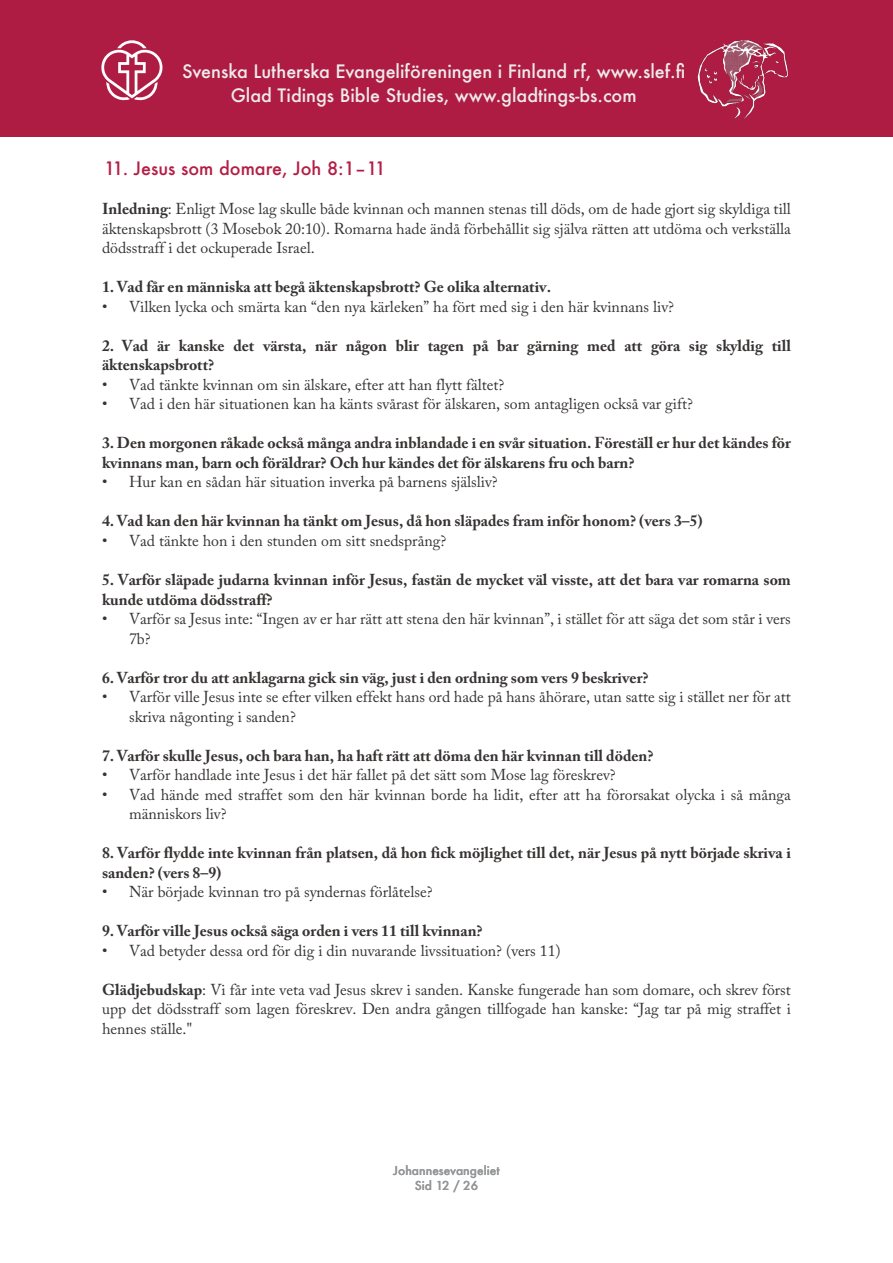
<style>
.page{position:relative;width:893px;height:1263px;background:#fff}
.page>*{position:absolute;margin:0;border:0;box-sizing:border-box;transform-origin:0 0}
.t1{font:18px/24px "font 00000000296 d 679 b";color:#eeebea;text-align:center}
.t2{font:18px "font 00000000296 d 679 b";color:#b41e45}
.t3{font:15.75px/19.5px "Adobe Caslon Pro";color:#363332}
.t4{font:700 15.75px/19.5px "Adobe Caslon Pro";color:#363332}
.t5{font:12px/14.4px "font 00000000296 d 679 b";color:#949698;text-align:center}
.s1{font-weight:700}
</style>
<div class="page">
<div style="left:0;top:0;width:893px;height:136px;background:#ae1c43"></div>
<svg style="left:101px;top:40px;width:62px;height:60px"></svg>
<img style="left:697px;top:40px;width:91px;height:79px">
<p class="t1" style="left:182px;top:59px;width:505px">Svenska Lutherska Evangeliföreningen i Finland rf, www.slef.fi<br>Glad Tidings Bible Studies, www.gladtings-bs.com</p>
<p class="t2" style="left:104px;top:157px;width:283px">11. Jesus som domare, Joh 8:1–11</p>
<p class="t3" style="left:102px;top:199px;width:690px;text-align:justify"><span class="s1">Inledning</span>: Enligt Mose lag skulle både kvinnan och mannen stenas till döds, om de hade gjort sig skyldiga till äktenskapsbrott (3 Mosebok 20:10). Romarna hade ändå förbehållit sig själva rätten att utdöma och verkställa dödsstraff i det ockuperade Israel.</p>
<p class="t4" style="left:102px;top:277px;width:451px">1. Vad får en människa att begå äktenskapsbrott? Ge olika alternativ.</p>
<p class="t3" style="left:102px;top:297px;width:573px">• Vilken lycka och smärta kan “den nya kärleken” ha fört med sig i den här kvinnans liv?</p>
<p class="t4" style="left:102px;top:336px;width:690px">2. Vad är kanske det värsta, när någon blir tagen på bar gärning med att göra sig skyldig till äktenskapsbrott?</p>
<p class="t3" style="left:102px;top:375px;width:404px">• Vad tänkte kvinnan om sin älskare, efter att han flytt fältet?</p>
<p class="t3" style="left:102px;top:394px;width:592px">• Vad i den här situationen kan ha känts svårast för älskaren, som antagligen också var gift?</p>
<p class="t4" style="left:102px;top:433px;width:690px">3. Den morgonen råkade också många andra inblandade i en svår situation. Föreställ er hur det kändes för kvinnans man, barn och föräldrar? Och hur kändes det för älskarens fru och barn?</p>
<p class="t3" style="left:102px;top:472px;width:397px">• Hur kan en sådan här situation inverka på barnens själsliv?</p>
<p class="t4" style="left:102px;top:511px;width:602px">4. Vad kan den här kvinnan ha tänkt om Jesus, då hon släpades fram inför honom? (vers 3–5)</p>
<p class="t3" style="left:102px;top:531px;width:346px">• Vad tänkte hon i den stunden om sitt snedsprång?</p>
<p class="t4" style="left:102px;top:570px;width:690px">5. Varför släpade judarna kvinnan inför Jesus, fastän de mycket väl visste, att det bara var romarna som kunde utdöma dödsstraff?</p>
<p class="t3" style="left:129px;top:609px;width:663px;text-indent:-27px">• Varför sa Jesus inte: “Ingen av er har rätt att stena den här kvinnan”, i stället för att säga det som står i vers<br>7b?</p>
<p class="t4" style="left:102px;top:667px;width:548px">6. Varför tror du att anklagarna gick sin väg, just i den ordning som vers 9 beskriver?</p>
<p class="t3" style="left:129px;top:687px;width:663px;text-indent:-27px">• Varför ville Jesus inte se efter vilken effekt hans ord hade på hans åhörare, utan satte sig i stället ner för att skriva någonting i sanden?</p>
<p class="t4" style="left:102px;top:745px;width:553px">7. Varför skulle Jesus, och bara han, ha haft rätt att döma den här kvinnan till döden?</p>
<p class="t3" style="left:102px;top:765px;width:515px">• Varför handlade inte Jesus i det här fallet på det sätt som Mose lag föreskrev?</p>
<p class="t3" style="left:129px;top:784px;width:663px;text-indent:-27px">• Vad hände med straffet som den här kvinnan borde ha lidit, efter att ha förorsakat olycka i så många människors liv?</p>
<p class="t4" style="left:102px;top:843px;width:690px">8. Varför flydde inte kvinnan från platsen, då hon fick möjlighet till det, när Jesus på nytt började skriva i sanden? (vers 8–9)</p>
<p class="t3" style="left:102px;top:882px;width:332px">• När började kvinnan tro på syndernas förlåtelse?</p>
<p class="t4" style="left:102px;top:921px;width:382px">9. Varför ville Jesus också säga orden i vers 11 till kvinnan?</p>
<p class="t3" style="left:102px;top:940px;width:460px">• Vad betyder dessa ord för dig i din nuvarande livssituation? (vers 11)</p>
<p class="t3" style="left:102px;top:979px;width:690px;text-align:justify"><span class="s1">Glädjebudskap</span>: Vi får inte veta vad Jesus skrev i sanden. Kanske fungerade han som domare, och skrev först upp det dödsstraff som lagen föreskrev. Den andra gången tillfogade han kanske: “Jag tar på mig straffet i hennes ställe."</p>
<p class="t5" style="left:393px;top:1163px;width:108px">Johannesevangeliet<br>Sid 12 / 26</p>
</div>
